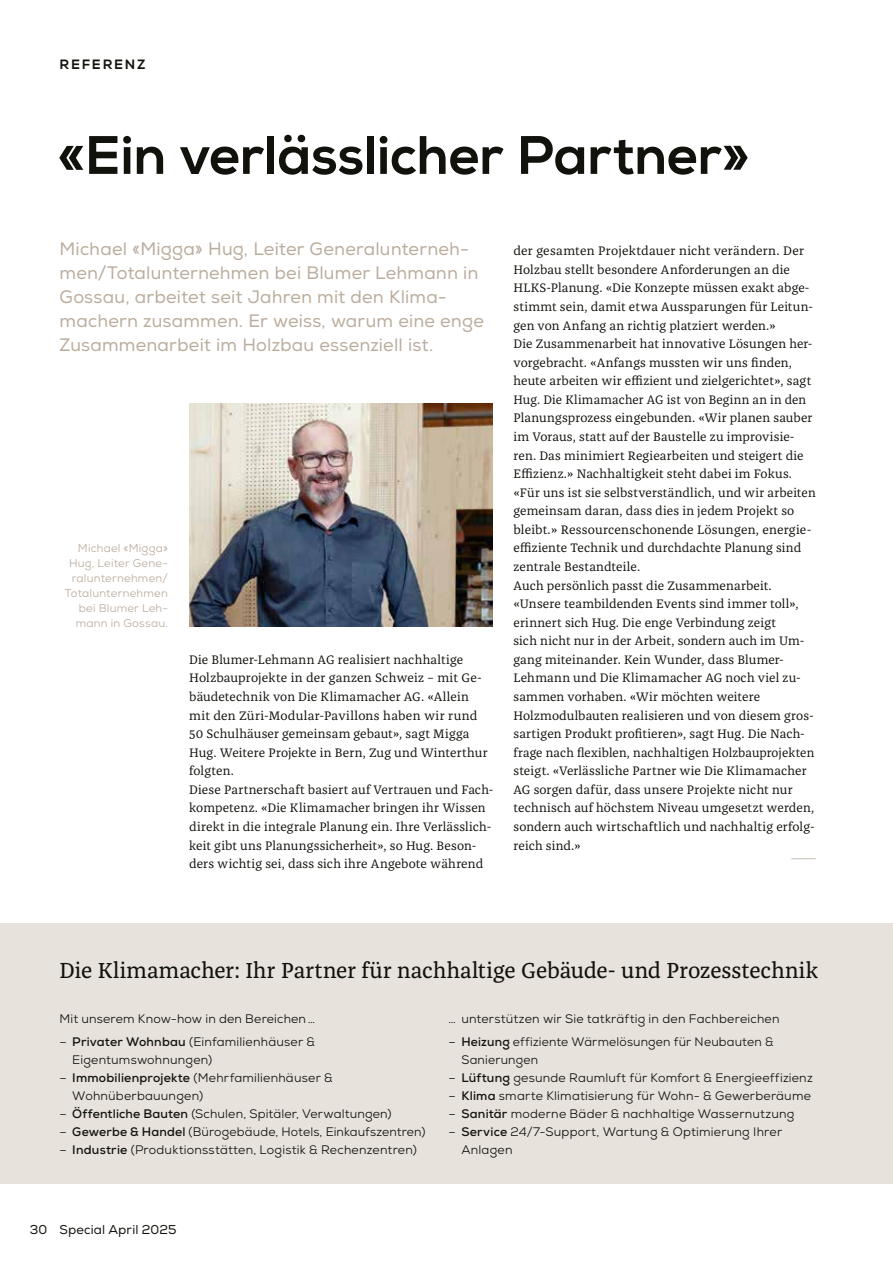
<style>
.page{position:relative;width:893px;height:1263px;background:#fff}
.page>*{position:absolute;margin:0;border:0;box-sizing:border-box;transform-origin:0 0}
.t1{font:54px "Nexa X Bold";letter-spacing:-.01em;color:#12120d}
.t2{font:300 24px "Brown Pro";color:#d0c6bc}
.t3{font:22.5px "Franziska FF";color:#12120d}
.t4{font:18px/24px "Nexa";letter-spacing:.01em;color:#bbad9e}
.t5{font:13.5px "Nexa X Bold";letter-spacing:.12em;color:#12120d}
.t6{font:12.75px/18.6px "Franziska FF";letter-spacing:.01em;color:#12120d}
.t7{font:12.75px "Nexa";letter-spacing:.01em;color:#12120d}
.t8{font:12.3px/18px "Nexa";letter-spacing:.015em;color:#12120d}
.t9{font:11.25px/15px "Nexa";letter-spacing:.02em;color:#bbad9e;text-align:right}
.s1{font-weight:700}
</style>
<div class="page">
<img style="left:189px;top:404px;width:303px;height:223px">
<div style="left:0;top:924px;width:893px;height:260px;background:#e7e2dc"></div>
<p class="t5" style="left:60px;top:56px;width:87px">REFERENZ</p>
<h1 class="t1" style="left:57px;top:122px;width:694px">«Ein verlässlicher Partner»</h1>
<h3 class="t4" style="left:60px;top:237px;width:426px">Michael «Migga» Hug, Leiter Generalunterneh&shy;men/Totalunternehmen bei Blumer Lehmann in Gossau, arbeitet seit Jahren mit den Klima&shy;machern zusammen. Er weiss, warum eine enge Zusammenarbeit im Holzbau essenziell ist.</h3>
<p class="t6" style="left:513px;top:242px;width:304px">der gesamten Projektdauer nicht verändern. Der Holzbau stellt besondere Anforderungen an die HLKS-Planung. «Die Konzepte müssen exakt abge&shy;stimmt sein, damit etwa Aussparungen für Leitun&shy;gen von Anfang an richtig platziert werden.»<br>Die Zusammenarbeit hat innovative Lösungen her&shy;vorgebracht. «Anfangs mussten wir uns finden, heute arbeiten wir effizient und zielgerichtet», sagt Hug. Die Klimamacher AG ist von Beginn an in den Planungsprozess eingebunden. «Wir planen sauber im Voraus, statt auf der Baustelle zu improvisie&shy;ren. Das minimiert Regiearbeiten und steigert die Effizienz.» Nachhaltigkeit steht dabei im Fokus. «Für uns ist sie selbstverständlich, und wir arbeiten gemeinsam daran, dass dies in jedem Projekt so bleibt.» Ressourcenschonende Lösungen, energie&shy;effiziente Technik und durchdachte Planung sind zentrale Bestandteile.<br>Auch persönlich passt die Zusammenarbeit. «Unsere teambildenden Events sind immer toll», erinnert sich Hug. Die enge Verbindung zeigt<br>sich nicht nur in der Arbeit, sondern auch im Um&shy;gang miteinander. Kein Wunder, dass Blumer-- Lehmann und Die Klimamacher AG noch viel zu&shy;sammen vorhaben. «Wir möchten weitere Holzmodulbauten realisieren und von diesem gros&shy;sartigen Produkt profitieren», sagt Hug. Die Nach&shy;frage nach flexiblen, nachhaltigen Holzbauprojekten steigt. «Verlässliche Partner wie Die Klimamacher AG sorgen dafür, dass unsere Projekte nicht nur technisch auf höchstem Niveau umgesetzt werden, sondern auch wirtschaftlich und nachhaltig erfolg&shy;reich sind.»</p>
<p class="t9" style="left:65px;top:540px;width:105px">Michael «Migga»<br>Hug, Leiter Gene&shy;ralunternehmen/<br>Totalunternehmen bei Blumer Leh&shy;mann in Gossau.</p>
<p class="t6" style="left:189px;top:650px;width:306px">Die Blumer-Lehmann AG realisiert nachhaltige Holzbauprojekte in der ganzen Schweiz – mit Ge&shy;bäudetechnik von Die Klimamacher AG. «Allein<br>mit den Züri-Modular-Pavillons haben wir rund 50 Schulhäuser gemeinsam gebaut», sagt Migga Hug. Weitere Projekte in Bern, Zug und Winterthur folgten.<br>Diese Partnerschaft basiert auf Vertrauen und Fach&shy;kompetenz. «Die Klimamacher bringen ihr Wissen direkt in die integrale Planung ein. Ihre Verlässlich&shy;keit gibt uns Planungssicherheit», so Hug. Beson&shy;ders wichtig sei, dass sich ihre Angebote während</p>
<h2 class="t2" style="left:791px;top:842px;width:27px">–</h2>
<h3 class="t3" style="left:60px;top:956px;width:760px">Die Klimamacher: Ihr Partner für nachhaltige Gebäude- und Prozesstechnik</h3>
<p class="t8" style="left:60px;top:1010px;width:257px">Mit unserem Know-how in den Bereichen…</p>
<p class="t8" style="left:72px;top:1033px;width:244px;text-indent:-13px">– <span class="s1">Privater Wohnbau</span> (Einfamilienhäuser &amp;<br>Eigentumswohnungen)</p>
<p class="t8" style="left:72px;top:1069px;width:262px;text-indent:-13px">– <span class="s1">Immobilienprojekte</span> (Mehrfamilienhäuser &amp;<br>Wohnüberbauungen)</p>
<p class="t8" style="left:60px;top:1105px;width:334px">– <span class="s1">Öffentliche Bauten</span> (Schulen, Spitäler, Verwaltungen)</p>
<p class="t8" style="left:60px;top:1123px;width:367px">– <span class="s1">Gewerbe &amp; Handel</span> (Bürogebäude, Hotels, Einkaufszentren)</p>
<p class="t8" style="left:60px;top:1141px;width:359px">– <span class="s1">Industrie</span> (Produktionsstätten, Logistik &amp; Rechenzentren)</p>
<p class="t8" style="left:449px;top:1010px;width:332px">… unterstützen wir Sie tatkräftig in den Fachbereichen</p>
<p class="t8" style="left:461px;top:1033px;width:314px;text-indent:-13px">– <span class="s1">Heizung</span> effiziente Wärmelösungen für Neubauten &amp;<br>Sanierungen</p>
<p class="t8" style="left:449px;top:1069px;width:366px">– <span class="s1">Lüftung</span> gesunde Raumluft für Komfort &amp; Energieeffizienz</p>
<p class="t8" style="left:449px;top:1087px;width:364px">– <span class="s1">Klima</span> smarte Klimatisierung für Wohn- &amp; Gewerberäume</p>
<p class="t8" style="left:449px;top:1105px;width:347px">– <span class="s1">Sanitär</span> moderne Bäder &amp; nachhaltige Wassernutzung</p>
<p class="t8" style="left:461px;top:1123px;width:322px;text-indent:-13px">– <span class="s1">Service</span> 24/7-Support, Wartung &amp; Optimierung Ihrer<br>Anlagen</p>
<p class="t7" style="left:30px;top:1221px;width:148px">30 Special April 2025</p>
</div>
